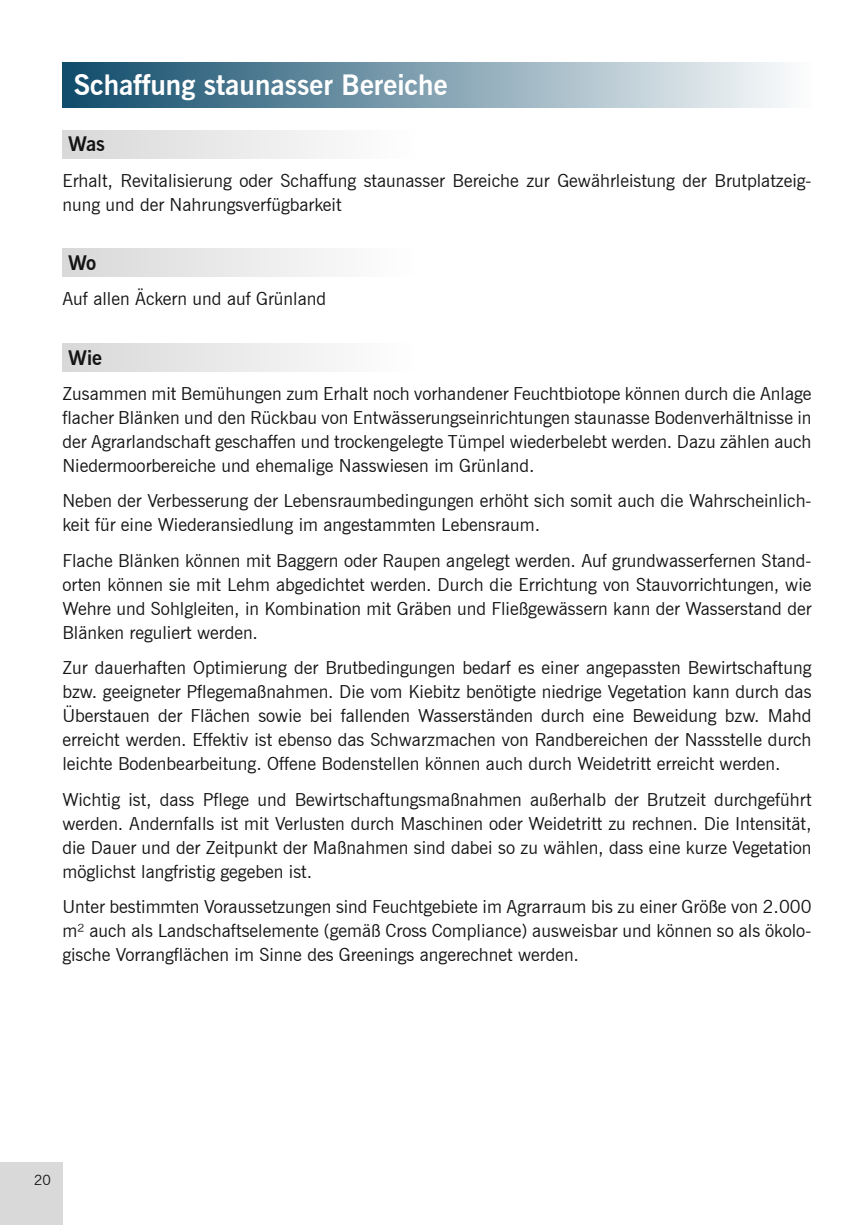
<style>
.page{position:relative;width:857px;height:1225px;background:#fff}
.page>*{position:absolute;margin:0;border:0;box-sizing:border-box;transform-origin:0 0}
.t1{font:700 28px "News Gothic BT";color:#fff}
.t2{font:700 20px "News Gothic BT";color:#131413}
.t3{font:18px/24px "News Gothic BT";color:#131413;text-align:justify}
.t4{font:14px "News Gothic BT";color:#131413}
</style>
<div class="page">
<div style="left:62px;top:130px;width:352px;height:29px;background:linear-gradient(to right,#d8d8d8,#fefefe)"></div>
<div style="left:62px;top:248px;width:352px;height:28px;background:linear-gradient(to right,#d8d8d8,#fefefe)"></div>
<div style="left:62px;top:343px;width:352px;height:28px;background:linear-gradient(to right,#d8d8d8,#fefefe)"></div>
<svg style="left:62px;top:62px;width:724px;height:46px;background:#81a0b0"></svg>
<div style="left:0;top:1162px;width:62px;height:63px;background:#d9d9d9"></div>
<h1 class="t1" style="left:74px;top:68px;width:375px">Schaffung staunasser Bereiche</h1>
<p class="t2" style="left:68px;top:132px;width:38px">Was</p>
<p class="t3" style="left:62px;top:168px;width:750px">Erhalt, Revitalisierung oder Schaffung staunasser Bereiche zur Gewährleistung der Brutplatzeig&shy;nung und der Nahrungsverfügbarkeit</p>
<p class="t2" style="left:68px;top:251px;width:30px">Wo</p>
<p class="t3" style="left:62px;top:287px;width:265px">Auf allen Äckern und auf Grünland</p>
<p class="t2" style="left:68px;top:345px;width:35px">Wie</p>
<p class="t3" style="left:62px;top:381px;width:750px">Zusammen mit Bemühungen zum Erhalt noch vorhandener Feuchtbiotope können durch die Anlage flacher Blänken und den Rückbau von Entwässerungseinrichtungen staunasse Bodenverhältnisse in der Agrarlandschaft geschaffen und trockengelegte Tümpel wiederbelebt werden. Dazu zählen auch Niedermoorbereiche und ehemalige Nasswiesen im Grünland.</p>
<p class="t3" style="left:62px;top:489px;width:750px">Neben der Verbesserung der Lebensraumbedingungen erhöht sich somit auch die Wahrscheinlich&shy;keit für eine Wiederansiedlung im angestammten Lebensraum.</p>
<p class="t3" style="left:62px;top:548px;width:750px">Flache Blänken können mit Baggern oder Raupen angelegt werden. Auf grundwasserfernen Stand&shy;orten können sie mit Lehm abgedichtet werden. Durch die Errichtung von Stauvorrichtungen, wie Wehre und Sohlgleiten, in Kombination mit Gräben und Fließgewässern kann der Wasserstand der Blänken reguliert werden.</p>
<p class="t3" style="left:62px;top:655px;width:750px">Zur dauerhaften Optimierung der Brutbedingungen bedarf es einer angepassten Bewirtschaftung bzw. geeigneter Pflegemaßnahmen. Die vom Kiebitz benötigte niedrige Vegetation kann durch das Überstauen der Flächen sowie bei fallenden Wasserständen durch eine Beweidung bzw. Mahd erreicht werden. Effektiv ist ebenso das Schwarzmachen von Randbereichen der Nassstelle durch leichte Bodenbearbeitung. Offene Bodenstellen können auch durch Weidetritt erreicht werden.</p>
<p class="t3" style="left:62px;top:787px;width:750px">Wichtig ist, dass Pflege und Bewirtschaftungsmaßnahmen außerhalb der Brutzeit durchgeführt werden. Andernfalls ist mit Verlusten durch Maschinen oder Weidetritt zu rechnen. Die Intensität, die Dauer und der Zeitpunkt der Maßnahmen sind dabei so zu wählen, dass eine kurze Vegetation möglichst langfristig gegeben ist.</p>
<p class="t3" style="left:62px;top:894px;width:750px">Unter bestimmten Voraussetzungen sind Feuchtgebiete im Agrarraum bis zu einer Größe von 2.000 m² auch als Landschaftselemente (gemäß Cross Compliance) ausweisbar und können so als ökolo&shy;gische Vorrangflächen im Sinne des Greenings angerechnet werden.</p>
<p class="t4" style="left:34px;top:1171px;width:18px">20</p>
</div>
